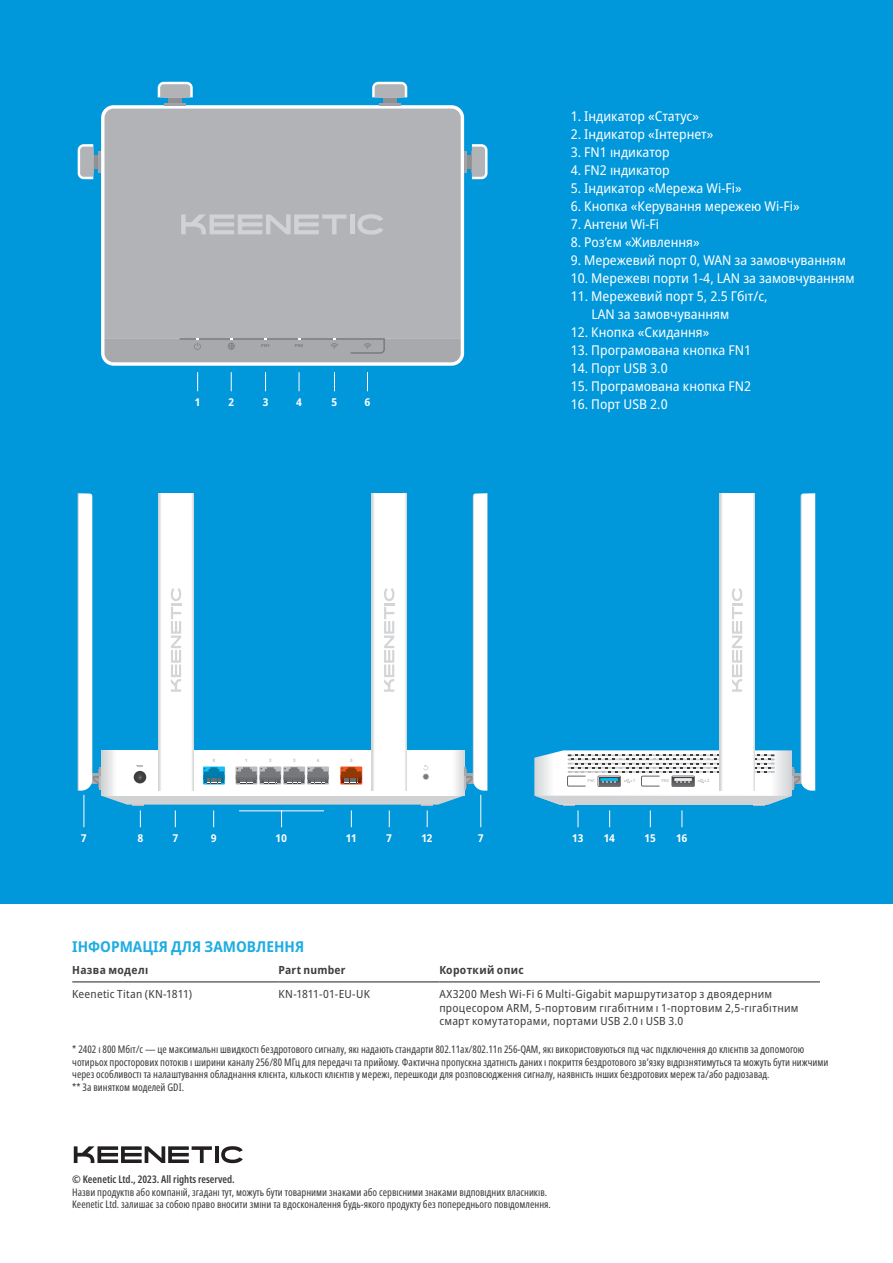
<style>
.page{position:relative;width:893px;height:1263px;background:#fff}
.page>*{position:absolute;margin:0;border:0;box-sizing:border-box;transform-origin:0 0}
.t1{font:700 semi-condensed 15px "Noto Sans";color:#1fade3}
.t2{font:semi-condensed 13.5px/18px "Noto Sans";color:#fff}
.Text{font:semi-condensed 11.25px/13.5px "Noto Sans";letter-spacing:.025em;color:#3e3e3f}
.Ordering{font:700 semi-condensed 11.25px "Noto Sans";letter-spacing:.03em;color:#3e3e3f}
.Text-2{font:semi-condensed 11.25px "Noto Sans";letter-spacing:.005em;color:#3e3e3f}
.Number{font:700 semi-condensed 10.8px "Noto Sans";color:#fff}
.info{font:extra-condensed 10.5px/12.6px "Noto Sans";color:#3e3e3f}
.info_bold{font:600 extra-condensed 10.5px "Noto Sans";color:#3e3e3f}
.t3{font:700 4.5px "Arial";color:#bcbdc0}
.t4{font:700 4.05px "Arial";color:#bcbdc0}
.t5{font:700 4.05px "Arial";color:#76787b;scale:1.12 1}
</style>
<div class="page">
<hr style="left:72px;top:981px;width:207px;height:1px;background:#231f20">
<hr style="left:279px;top:981px;width:160px;height:1px;background:#231f20">
<hr style="left:439px;top:981px;width:381px;height:1px;background:#231f20">
<hr style="left:215px;top:1146px;width:3px;height:17px;background:#231f20">
<svg style="left:74px;top:1146px;width:138px;height:17px"></svg>
<svg style="left:221px;top:1146px;width:22px;height:17px"></svg>
<div style="left:0;top:0;width:893px;height:903px;background:#0097db"></div>
<div style="left:101px;top:105px;width:363px;height:261px;background:linear-gradient(to right,#fff,#fff);border-radius:13px"></div>
<div style="left:104px;top:109px;width:357px;height:229px;background:#b2b3b7"></div>
<svg style="left:94px;top:155px;width:5px;height:14px"></svg>
<hr style="left:92px;top:151px;width:2px;height:22px;background:#8a8c8f">
<svg style="left:78px;top:144px;width:15px;height:35px"></svg>
<hr style="left:99px;top:151px;width:2px;height:21px;background:#a1a3a6">
<svg style="left:466px;top:155px;width:5px;height:14px"></svg>
<hr style="left:471px;top:151px;width:2px;height:22px;background:#8a8c8f">
<svg style="left:472px;top:144px;width:16px;height:35px"></svg>
<hr style="left:464px;top:151px;width:2px;height:21px;background:#a1a3a6">
<div style="left:383px;top:97px;width:14px;height:8px;background:#8f9194"></div>
<hr style="left:379px;top:96px;width:22px;height:2px;background:#8a8c8f">
<svg style="left:372px;top:82px;width:35px;height:15px"></svg>
<hr style="left:379px;top:103px;width:21px;height:2px;background:#a1a3a6">
<div style="left:168px;top:97px;width:14px;height:8px;background:#8f9194"></div>
<hr style="left:164px;top:96px;width:22px;height:2px;background:#8a8c8f">
<svg style="left:158px;top:82px;width:35px;height:15px"></svg>
<hr style="left:164px;top:103px;width:22px;height:2px;background:#a1a3a6">
<svg style="left:104px;top:338px;width:357px;height:24px;background:#a6a7ab"></svg>
<hr style="left:350px;top:214px;width:4px;height:20px;background:#d1d2d4">
<svg style="left:181px;top:214px;width:165px;height:20px;background:#c1c2c5"></svg>
<svg style="left:358px;top:214px;width:25px;height:21px"></svg>
<svg style="left:78px;top:493px;width:410px;height:334px"></svg>
<svg style="left:534px;top:493px;width:281px;height:334px"></svg>
<svg style="left:197px;top:372px;width:1px;height:19px"></svg>
<svg style="left:231px;top:372px;width:1px;height:19px"></svg>
<svg style="left:265px;top:372px;width:1px;height:19px"></svg>
<svg style="left:299px;top:372px;width:1px;height:19px"></svg>
<svg style="left:334px;top:372px;width:1px;height:19px"></svg>
<svg style="left:367px;top:372px;width:1px;height:19px"></svg>
<p class="t5" style="left:261px;top:343px;width:9px">FN1</p>
<p class="t5" style="left:295px;top:343px;width:9px">FN2</p>
<p class="t2" style="left:571px;top:107px;width:130px">1. Індикатор «Статус»</p>
<p class="t2" style="left:571px;top:125px;width:144px">2. Індикатор «Інтернет»</p>
<p class="t2" style="left:571px;top:143px;width:101px">3. FN1 індикатор</p>
<p class="t2" style="left:571px;top:161px;width:101px">4. FN2 індикатор</p>
<p class="t2" style="left:571px;top:179px;width:172px">5. Індикатор «Мережа Wi‑Fi»</p>
<p class="t2" style="left:571px;top:197px;width:230px">6. Кнопка «Керування мережею Wi‑Fi»</p>
<p class="t2" style="left:571px;top:215px;width:90px">7. Антени Wi‑Fi</p>
<p class="t2" style="left:571px;top:233px;width:131px">8. Роз’єм «Живлення»</p>
<p class="t2" style="left:571px;top:251px;width:277px">9. Мережевий порт 0, WAN за замовчуванням</p>
<p class="t2" style="left:571px;top:269px;width:285px">10. Мережеві порти 1-4, LAN за замовчуванням</p>
<p class="t2" style="left:591px;top:287px;width:178px;text-indent:-21px">11. Мережевий порт 5, 2.5 Гбіт/с,<br>LAN за замовчуванням</p>
<p class="t2" style="left:571px;top:323px;width:140px">12. Кнопка «Скидання»</p>
<p class="t2" style="left:571px;top:341px;width:182px">13. Програмована кнопка FN1</p>
<p class="t2" style="left:571px;top:359px;width:99px">14. Порт USB 3.0</p>
<p class="t2" style="left:571px;top:377px;width:182px">15. Програмована кнопка FN2</p>
<p class="Number" style="left:228px;top:394px;width:7px">2</p>
<p class="Number" style="left:263px;top:394px;width:7px">3</p>
<p class="Number" style="left:296px;top:394px;width:7px">4</p>
<p class="Number" style="left:332px;top:394px;width:7px">5</p>
<p class="Number" style="left:364px;top:394px;width:8px">6</p>
<p class="Number" style="left:195px;top:394px;width:7px">1</p>
<p class="t2" style="left:571px;top:395px;width:99px">16. Порт USB 2.0</p>
<p class="t3" style="left:213px;top:757px;width:4px">0</p>
<p class="t3" style="left:245px;top:757px;width:4px">1</p>
<p class="t3" style="left:269px;top:757px;width:4px">2</p>
<p class="t3" style="left:293px;top:757px;width:4px">3</p>
<p class="t3" style="left:317px;top:757px;width:4px">4</p>
<p class="t3" style="left:350px;top:757px;width:4px">5</p>
<p class="t4" style="left:588px;top:778px;width:9px">FN1</p>
<p class="t4" style="left:633px;top:778px;width:4px">1</p>
<p class="t4" style="left:662px;top:778px;width:9px">FN2</p>
<p class="t4" style="left:707px;top:778px;width:4px">2</p>
<p class="Number" style="left:81px;top:830px;width:7px">7</p>
<p class="Number" style="left:137px;top:830px;width:8px">8</p>
<p class="Number" style="left:173px;top:830px;width:7px">7</p>
<p class="Number" style="left:211px;top:830px;width:8px">9</p>
<p class="Number" style="left:276px;top:830px;width:13px">10</p>
<p class="Number" style="left:346px;top:830px;width:12px">11</p>
<p class="Number" style="left:387px;top:830px;width:7px">7</p>
<p class="Number" style="left:422px;top:830px;width:12px">12</p>
<p class="Number" style="left:478px;top:830px;width:7px">7</p>
<p class="Number" style="left:573px;top:830px;width:12px">13</p>
<p class="Number" style="left:604px;top:830px;width:13px">14</p>
<p class="Number" style="left:645px;top:830px;width:12px">15</p>
<p class="Number" style="left:676px;top:830px;width:13px">16</p>
<p class="t1" style="left:72px;top:935px;width:233px">ІНФОРМАЦІЯ ДЛЯ ЗАМОВЛЕННЯ</p>
<p class="Ordering" style="left:72px;top:962px;width:77px">Назва моделі</p>
<p class="Ordering" style="left:279px;top:962px;width:69px">Part number</p>
<p class="Ordering" style="left:439px;top:962px;width:86px">Короткий опис</p>
<p class="Text" style="left:72px;top:988px;width:121px">Keenetic Titan (KN-1811)</p>
<p class="Text-2" style="left:279px;top:986px;width:93px">KN-1811-01-EU-UK</p>
<p class="Text" style="left:439px;top:988px;width:361px">AX3200 Mesh Wi-Fi 6 Multi-Gigabit маршрутизатор з двоядерним процесором ARM, 5-портовим гігабітним і 1-портовим 2,5-гігабітним смарт комутаторами, портами USB 2.0 і USB 3.0</p>
<p class="info" style="left:72px;top:1043px;width:757px">* 2402 і 800 Мбіт/с — це максимальні швидкості бездротового сигналу, які надають стандарти 802.11ax/802.11n 256-QAM, які використовуються під час підключення до клієнтів за допомогою чотирьох просторових потоків і ширини каналу 256/80 МГц для передачі та прийому. Фактична пропускна здатність даних і покриття бездротового зв’язку відрізнятимуться та можуть бути нижчими через особливості та налаштування обладнання клієнта, кількості клієнтів у мережі, перешкоди для розповсюдження сигналу, наявність інших бездротових мереж та/або радіозавад.</p>
<p class="info" style="left:72px;top:1081px;width:113px">** За винятком моделей GDI.</p>
<p class="info_bold" style="left:72px;top:1171px;width:164px">© Keenetic Ltd., 2023. All rights reserved.</p>
<p class="info" style="left:72px;top:1186px;width:480px">Назви продуктів або компаній, згадані тут, можуть бути товарними знаками або сервісними знаками відповідних власників.<br>Keenetic Ltd. залишає за собою право вносити зміни та вдосконалення будь-якого продукту без попереднього повідомлення.</p>
</div>
